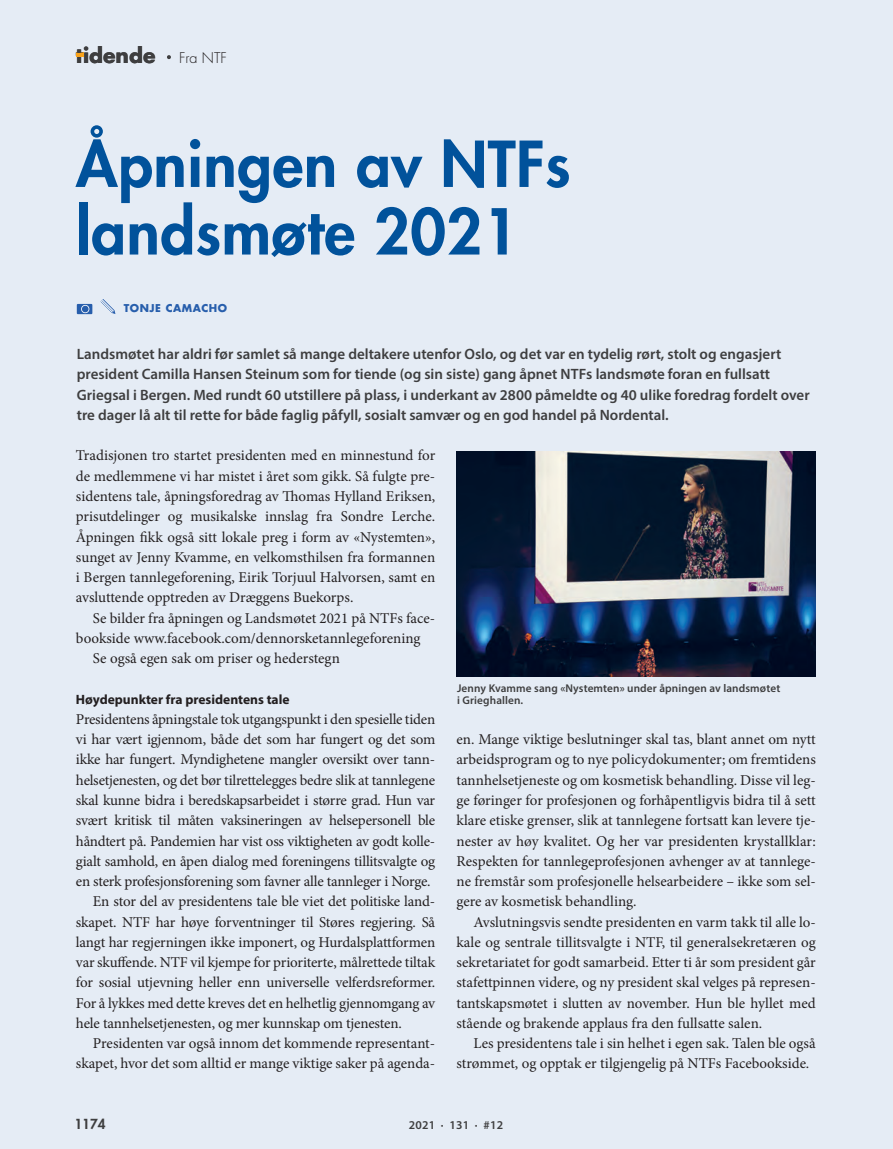
<style>
.page{position:relative;width:893px;height:1149px;background:#fff}
.page>*{position:absolute;margin:0;border:0;box-sizing:border-box;transform-origin:0 0}
.t1{font:800 61.5px/67.5px "Futura Std";letter-spacing:.01em;color:#01529b}
.t2{font:700 20.4px "Futura Std";color:#3e3e3f}
.t3{font:15px/20.2px "Minion Pro";letter-spacing:-.01em;color:#231f20;text-align:justify}
.t4{font:600 15px/20.2px "Myriad Pro";color:#3e3e3f}
.t5{font:300 14.4px "Futura Std";color:#231f20}
.t6{font:700 13.5px "Myriad Pro";color:#231f20}
.t7{font:800 13.5px "Futura Std";color:#3e3e3f}
.t8{font:600 12px "Myriad Pro";letter-spacing:.02em;color:#3e3e3f}
.t9{font:600 11.25px/12px "Myriad Pro";letter-spacing:.01em;color:#3e3e3f}
.t10{font:700 10.5px "Futura Std";letter-spacing:.05em;color:#275eac}
</style>
<div class="page">
<div style="left:0;top:0;width:893px;height:1148px;background:#e5ecf5"></div>
<svg style="left:167px;top:55px;width:4px;height:4px"></svg>
<svg style="left:76px;top:53px;width:7px;height:3px"></svg>
<svg style="left:97px;top:295px;width:22px;height:22px"></svg>
<div style="left:77px;top:304px;width:15px;height:10px;background:#275eac"></div>
<svg style="left:81px;top:305px;width:8px;height:8px"></svg>
<img style="left:456px;top:451px;width:360px;height:225px">
<h2 class="t2" style="left:76px;top:42px;width:81px">tidende</h2>
<p class="t5" style="left:179px;top:49px;width:49px">Fra NTF</p>
<h1 class="t1" style="left:76px;top:130px;width:496px">Åpningen av NTFs landsmøte 2021</h1>
<p class="t10" style="left:124px;top:301px;width:105px">TONJE CAMACHO</p>
<p class="t4" style="left:77px;top:343px;width:734px">Landsmøtet har aldri før samlet så mange deltakere utenfor Oslo, og det var en tydelig rørt, stolt og engasjert president Camilla Hansen Steinum som for tiende (og sin siste) gang åpnet NTFs landsmøte foran en fullsatt Griegsal i Bergen. Med rundt 60 utstillere på plass, i underkant av 2800 påmeldte og 40 ulike foredrag fordelt over tre dager lå alt til rette for både faglig påfyll, sosialt samvær og en god handel på Nordental.</p>
<p class="t3" style="left:76px;top:445px;width:361px">Tradisjonen tro startet presidenten med en minnestund for de medlemmene vi har mistet i året som gikk. Så fulgte pre&shy;sidentens tale, åpningsforedrag av Thomas Hylland Eriksen, prisutdelinger og musikalske innslag fra Sondre Lerche.<br>Åpningen fikk også sitt lokale preg i form av «Nystemten», sunget av Jenny Kvamme, en velkomsthilsen fra formannen i Bergen tannlegeforening, Eirik Torjuul Halvorsen, samt en avsluttende opptreden av Dræggens Buekorps.</p>
<p class="t3" style="left:93px;top:607px;width:344px">Se bilder fra åpningen og Landsmøtet 2021 på NTFs face-</p>
<p class="t3" style="left:76px;top:627px;width:346px">bookside www.facebook.com/dennorsketannlegeforening</p>
<p class="t3" style="left:93px;top:648px;width:248px">Se også egen sak om priser og hederstegn</p>
<p class="t6" style="left:76px;top:690px;width:215px">Høydepunkter fra presidentens tale</p>
<p class="t3" style="left:76px;top:708px;width:361px">Presidentens åpningstale tok utgangspunkt i den spesielle tiden</p>
<p class="t3" style="left:76px;top:729px;width:361px">vi har vært igjennom, både det som har fungert og det som</p>
<p class="t3" style="left:76px;top:749px;width:361px">ikke har fungert. Myndighetene mangler oversikt over tann-</p>
<p class="t3" style="left:76px;top:769px;width:361px">helsetjenesten, og det bør tilrettelegges bedre slik at tannlegene</p>
<p class="t3" style="left:76px;top:789px;width:361px">skal kunne bidra i beredskapsarbeidet i større grad. Hun var</p>
<p class="t3" style="left:76px;top:810px;width:361px">svært kritisk til måten vaksineringen av helsepersonell ble</p>
<p class="t3" style="left:76px;top:830px;width:361px">håndtert på. Pandemien har vist oss viktigheten av godt kolle-</p>
<p class="t3" style="left:76px;top:850px;width:361px">gialt samhold, en åpen dialog med foreningens tillitsvalgte og</p>
<p class="t3" style="left:76px;top:870px;width:356px">en sterk profesjonsforening som favner alle tannleger i Norge.</p>
<p class="t3" style="left:93px;top:891px;width:344px">En stor del av presidentens tale ble viet det politiske land-</p>
<p class="t3" style="left:76px;top:911px;width:361px">skapet. NTF har høye forventninger til Støres regjering. Så</p>
<p class="t3" style="left:76px;top:931px;width:361px">langt har regjerningen ikke imponert, og Hurdalsplattformen</p>
<p class="t3" style="left:76px;top:951px;width:361px">var skuffende. NTF vil kjempe for prioriterte, målrettede tiltak</p>
<p class="t3" style="left:76px;top:972px;width:361px">for sosial utjevning heller enn universelle velferdsreformer.</p>
<p class="t3" style="left:76px;top:992px;width:361px">For å lykkes med dette kreves det en helhetlig gjennomgang av</p>
<p class="t3" style="left:76px;top:1012px;width:327px">hele tannhelsetjenesten, og mer kunnskap om tjenesten.</p>
<p class="t3" style="left:93px;top:1032px;width:344px">Presidenten var også innom det kommende representant-</p>
<p class="t3" style="left:76px;top:1053px;width:361px">skapet, hvor det som alltid er mange viktige saker på agenda-</p>
<p class="t9" style="left:457px;top:681px;width:325px">Jenny Kvamme sang «Nystemten» under åpningen av landsmøtet i Grieghallen.</p>
<p class="t3" style="left:456px;top:729px;width:361px">en. Mange viktige beslutninger skal tas, blant annet om nytt arbeidsprogram og to nye policydokumenter; om fremtidens tannhelsetjeneste og om kosmetisk behandling. Disse vil leg&shy;ge føringer for profesjonen og forhåpentligvis bidra til å sett klare etiske grenser, slik at tannlegene fortsatt kan levere tje&shy;nester av høy kvalitet. Og her var presidenten krystallklar:<br>Respekten for tannlegeprofesjonen avhenger av at tannlege&shy;ne fremstår som profesjonelle helsearbeidere – ikke som sel&shy;gere av kosmetisk behandling.</p>
<p class="t3" style="left:456px;top:911px;width:361px;text-indent:17px">Avslutningsvis sendte presidenten en varm takk til alle lo&shy;kale og sentrale tillitsvalgte i NTF, til generalsekretæren og sekretariatet for godt samarbeid. Etter ti år som president går stafettpinnen videre, og ny president skal velges på represen&shy;tantskapsmøtet i slutten av november. Hun ble hyllet med stående og brakende applaus fra den fullsatte salen.</p>
<p class="t3" style="left:456px;top:1032px;width:361px;text-indent:17px">Les presidentens tale i sin helhet i egen sak. Talen ble også strømmet, og opptak er tilgjengelig på NTFs Facebookside.</p>
<p class="t7" style="left:74px;top:1115px;width:33px">1174</p>
<p class="t8" style="left:409px;top:1117px;width:96px">2021 · 131 · #12</p>
</div>
